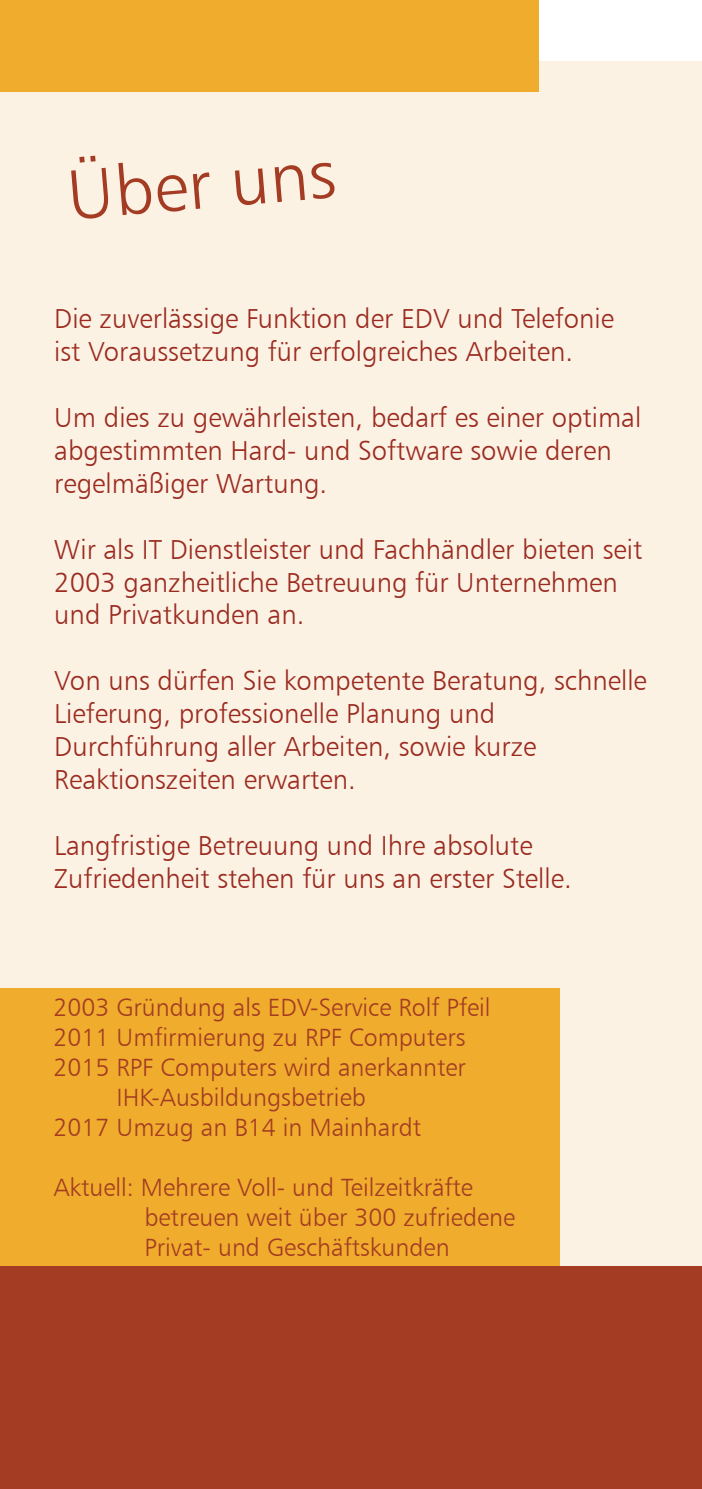
<style>
.page{position:relative;width:702px;height:1489px;background:#fff}
.page>*{position:absolute;margin:0;border:0;box-sizing:border-box;transform-origin:0 0}
.t1{font:70px "Humanist 777 BT Light B";color:#a33c23}
.t2{font:27.5px/33px "Humanist 777 BT Light B";color:#9b2b20}
.t3{font:25px/30px "Humanist 777 BT Light B";color:#a33c23}
</style>
<div class="page">
<div style="left:0;top:61px;width:702px;height:1205px;background:#fcf2e4"></div>
<div style="left:0;top:0;width:538px;height:91px;background:#f0ac2d"></div>
<div style="left:0;top:1266px;width:702px;height:222px;background:#a33c23"></div>
<div style="left:0;top:988px;width:560px;height:277px;background:#f0ac2d"></div>
<h1 class="t1" style="left:65px;top:167px;width:271px;rotate:-5deg">Über uns</h1>
<p class="t2" style="left:54px;top:304px;width:561px">Die zuverlässige Funktion der EDV und Telefonie</p>
<p class="t2" style="left:54px;top:337px;width:520px">ist Voraussetzung für erfolgreiches Arbeiten.</p>
<p class="t2" style="left:54px;top:403px;width:588px">Um dies zu gewährleisten, bedarf es einer optimal abgestimmten Hard- und Software sowie deren regelmäßiger Wartung.</p>
<p class="t2" style="left:54px;top:535px;width:589px">Wir als IT Dienstleister und Fachhändler bieten seit<br>2003 ganzheitliche Betreuung für Unternehmen und Privatkunden an.</p>
<p class="t2" style="left:54px;top:666px;width:594px">Von uns dürfen Sie kompetente Beratung, schnelle Lieferung, professionelle Planung und Durchführung aller Arbeiten, sowie kurze Reaktionszeiten erwarten.</p>
<p class="t2" style="left:54px;top:831px;width:519px">Langfristige Betreuung und Ihre absolute<br>Zufriedenheit stehen für uns an erster Stelle.</p>
<p class="t3" style="left:53px;top:994px;width:438px">2003 Gründung als EDV-Service Rolf Pfeil</p>
<p class="t3" style="left:53px;top:1024px;width:414px">2011 Umfirmierung zu RPF Computers<br>2015 RPF Computers wird anerkannter</p>
<p class="t3" style="left:116px;top:1084px;width:251px">IHK-Ausbildungsbetrieb</p>
<p class="t3" style="left:53px;top:1114px;width:369px">2017 Umzug an B14 in Mainhardt</p>
<p class="t3" style="left:144px;top:1174px;width:372px;text-indent:-91px">Aktuell: Mehrere Voll- und Teilzeitkräfte betreuen weit über 300 zufriedene<br>Privat- und Geschäftskunden</p>
</div>
